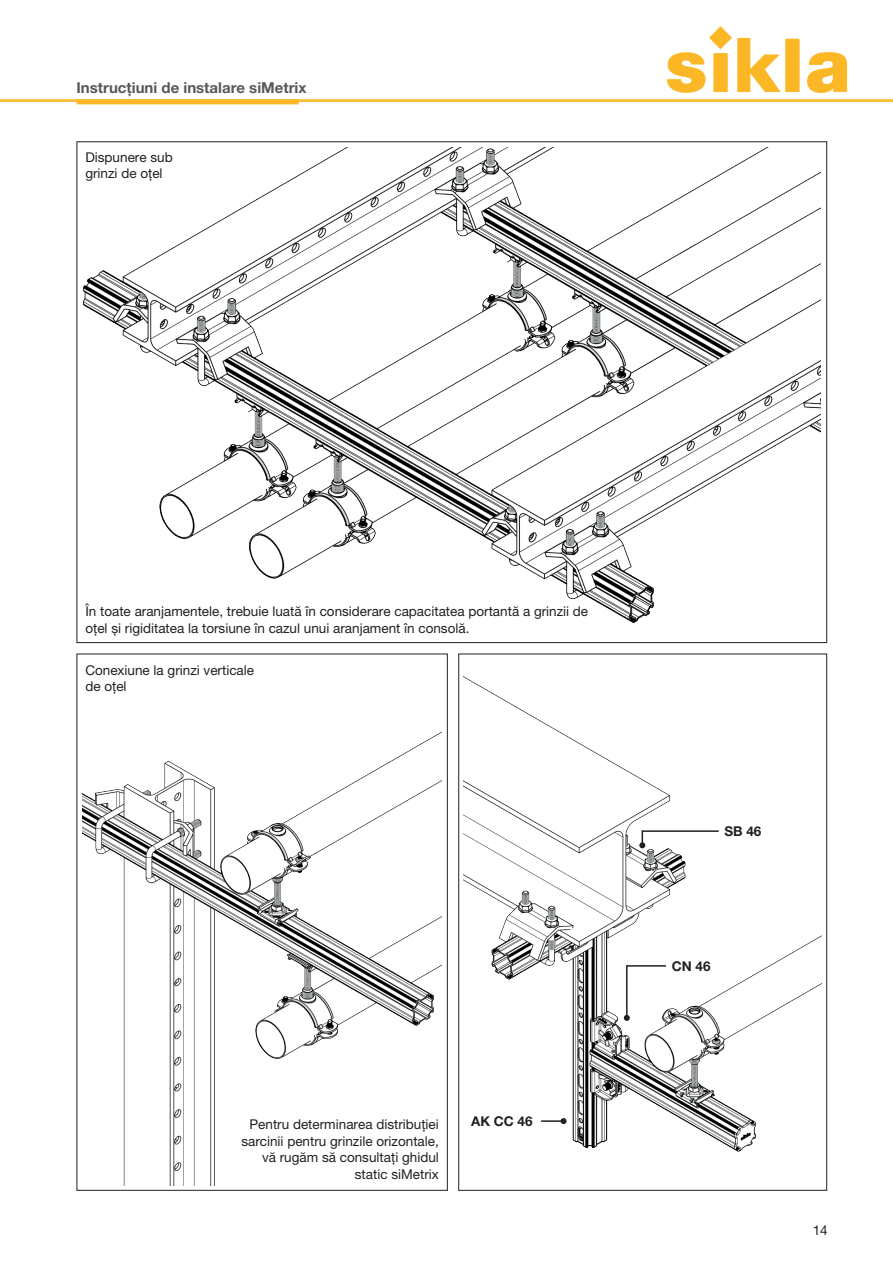
<style>
.page{position:relative;width:893px;height:1263px;background:#fff}
.page>*{position:absolute;margin:0;border:0;box-sizing:border-box;transform-origin:0 0}
.t1{font:700 15px "Helvetica Neue LT Pro";color:#57585a}
.t2{font:13.5px/16.5px "Helvetica Neue LT Pro";color:#231f20}
.t3{font:700 13.5px "Helvetica Neue LT Pro";color:#231f20}
</style>
<div class="page">
<img style="left:83px;top:148px;width:738px;height:475px">
<img style="left:82px;top:731px;width:360px;height:454px">
<img style="left:464px;top:676px;width:358px;height:476px">
<svg style="left:639px;top:830px;width:6px;height:18px"></svg>
<hr style="left:642px;top:830px;width:77px;height:2px;background:#231f20">
<hr style="left:626px;top:965px;width:2px;height:53px;background:#231f20">
<svg style="left:624px;top:1015px;width:6px;height:6px"></svg>
<hr style="left:627px;top:965px;width:39px;height:2px;background:#231f20">
<hr style="left:541px;top:1120px;width:23px;height:2px;background:#231f20">
<svg style="left:561px;top:1118px;width:6px;height:6px"></svg>
<hr style="left:0;top:99px;width:893px;height:3px;background:#fcb828">
<div style="left:77px;top:99px;width:222px;height:5px;background:#fcb828"></div>
<img style="left:666px;top:26px;width:182px;height:67px">
<p class="t1" style="left:77px;top:79px;width:231px">Instrucțiuni de instalare siMetrix</p>
<p class="t2" style="left:85px;top:149px;width:89px">Dispunere sub grinzi de oțel</p>
<p class="t2" style="left:85px;top:603px;width:504px">În toate aranjamentele, trebuie luată în considerare capacitatea portantă a grinzii de oțel și rigiditatea la torsiune în cazul unui aranjament în consolă.</p>
<p class="t2" style="left:85px;top:661px;width:170px">Conexiune la grinzi verticale de oțel</p>
<p class="t2" style="left:241px;top:1116px;width:199px;text-align:right">Pentru determinarea distribuției sarcinii pentru grinzile orizontale, vă rugăm să consultați ghidul static siMetrix</p>
<p class="t3" style="left:471px;top:1113px;width:63px">AK CC 46</p>
<p class="t3" style="left:724px;top:823px;width:39px">SB 46</p>
<p class="t3" style="left:672px;top:957px;width:40px">CN 46</p>
<p class="t2" style="left:813px;top:1222px;width:17px">14</p>
</div>
